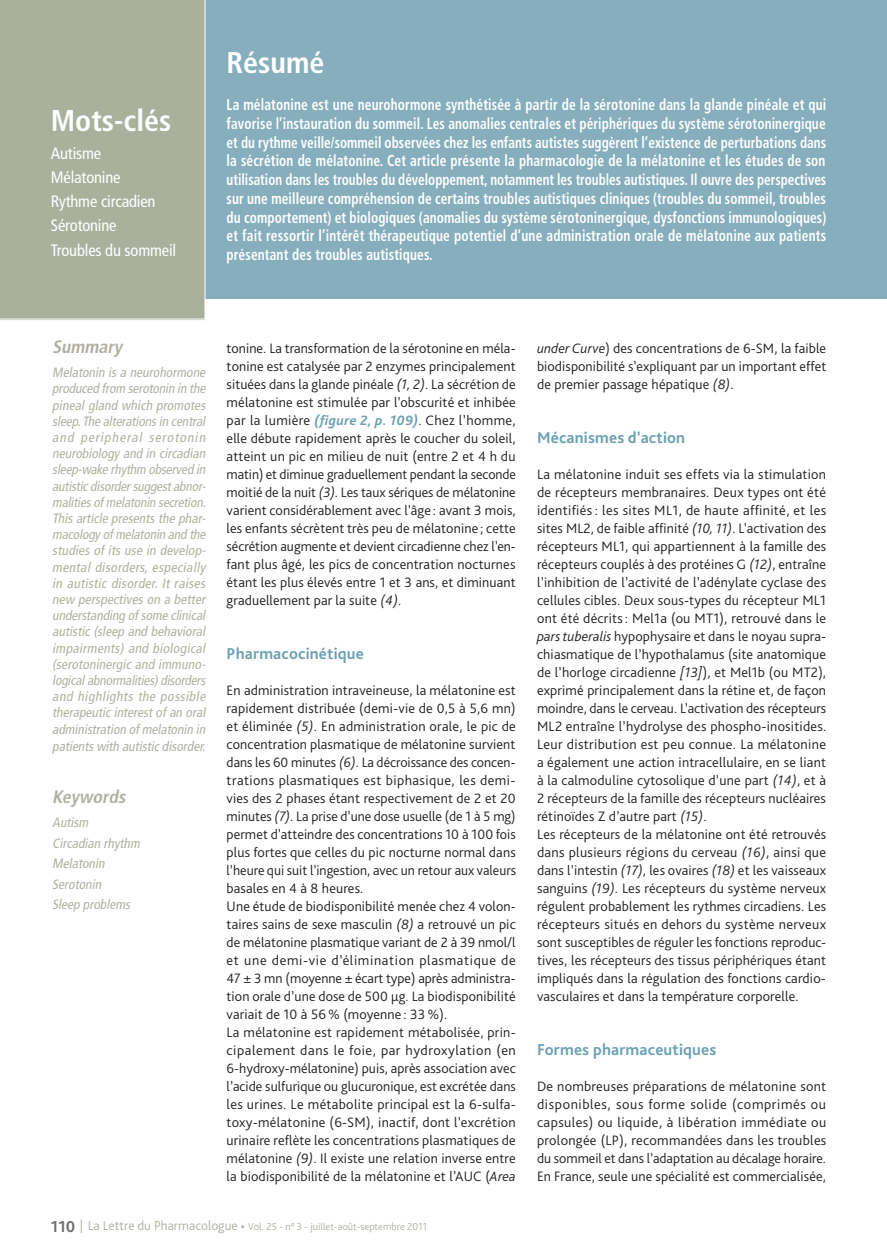
<style>
.page{position:relative;width:887px;height:1257px;background:#fff}
.page>*{position:absolute;margin:0;border:0;box-sizing:border-box;transform-origin:0 0}
._01-Mots_clés_titre{font:700 condensed 30px "Frutiger LT Std";color:#fff}
._01-Summary_titre_ke{font:italic 700 condensed 18px "Frutiger LT Std";color:#b1b0a3}
._01-Mots_clés_texte{font:condensed 16.5px "Frutiger LT Std";letter-spacing:-.01em;color:#fff}
._999-TH_inter2{font:700 16.5px "Bliss Pro";letter-spacing:.01em;color:#6ba0b1}
._01-résumé_texte{font:700 condensed 15.75px/18.8px "Frutiger LT Std";letter-spacing:.01em;color:#fff;text-align:justify;scale:.85 1}
._0012-TEXTE_COURANT{font:300 14.25px/18px "Bliss Pro";letter-spacing:.01em;color:#231f20;text-align:justify}
._01-Summary_texte{font:italic condensed 13.5px/16.2px "Frutiger LT Std";color:#b1b0a3}
._01-keywords_texte{font:italic condensed 13.5px "Frutiger LT Std";color:#b1b0a3}
.t1{font:300 10.5px "Bliss Pro";color:#b1b0a3}
.s1{font-style:italic}
.s2{font-weight:700;font-style:italic;color:#6ba0b1}
.s3{font-weight:700;font-size:16.5px;color:#6c6d70}
.s4{font-size:13.5px}
</style>
<div class="page">
<div style="left:0;top:0;width:887px;height:299px;background:#86aebc"></div>
<div style="left:0;top:0;width:205px;height:319px;background:#a9b19c"></div>
<hr style="left:0;top:319px;width:204px;height:1px;background:#dcdcd1">
<p class="_01-Mots_clés_titre" style="left:51px;top:103px;width:122px">Mots-clés</p>
<p class="_01-Mots_clés_texte" style="left:51px;top:144px;width:52px">Autisme</p>
<p class="_01-Mots_clés_texte" style="left:51px;top:168px;width:71px">Mélatonine</p>
<p class="_01-Mots_clés_texte" style="left:51px;top:192px;width:106px">Rythme circadien</p>
<p class="_01-Mots_clés_texte" style="left:51px;top:216px;width:67px">Sérotonine</p>
<p class="_01-Mots_clés_texte" style="left:51px;top:240px;width:127px">Troubles du sommeil</p>
<h1 class="_01-Mots_clés_titre" style="left:227px;top:45px;width:99px">Résumé</h1>
<p class="_01-résumé_texte" style="left:227px;top:95px;width:707px">La mélatonine est une neurohormone synthétisée à partir de la sérotonine dans la glande pinéale et qui favorise l’instauration du sommeil. Les anomalies centrales et périphériques du système sérotoninergique et du rythme veille/sommeil observées chez les enfants autistes suggèrent l’existence de perturbations dans la sécrétion de mélatonine. Cet article présente la pharmacologie de la mélatonine et les études de son utilisation dans les troubles du développement, notamment les troubles autistiques. Il ouvre des perspectives sur une meilleure compréhension de certains troubles autistiques cliniques (troubles du sommeil, troubles du comportement) et biologiques (anomalies du système sérotoninergique, dysfonctions immunologiques) et fait ressortir l’intérêt thérapeutique potentiel d’une administration orale de mélatonine aux patients présentant des troubles autistiques.</p>
<p class="_01-Summary_titre_ke" style="left:52px;top:336px;width:75px">Summary</p>
<p class="_01-Summary_texte" style="left:52px;top:365px;width:158px">Melatonin isa neurohormone produced from serotonin in the pineal gland which promotes sleep.The alterationsin central and peripheral serotonin neurobiology and in circadian sleep-wake rhythm observed in autisticdisordersuggestabnor&shy;malitiesofmelatonin secretion.<br>This article presents the phar&shy;macology ofmelatonin and the studies of its use in develop&shy;mental disorders, especially in autistic disorder. It raises new perspectives on a better understanding ofsome clinical autistic (sleep and behavioral impairments) and biological (serotoninergic and immuno&shy;logicalabnormalities)disorders and highlights the possible therapeutic interestofan oral administration ofmelatonin in patientswith autistic disorder.</p>
<p class="_01-Summary_titre_ke" style="left:52px;top:786px;width:78px">Keywords</p>
<p class="_01-keywords_texte" style="left:52px;top:815px;width:40px">Autism</p>
<p class="_01-keywords_texte" style="left:52px;top:835px;width:92px">Circadian rhythm</p>
<p class="_01-keywords_texte" style="left:52px;top:856px;width:57px">Melatonin</p>
<p class="_01-keywords_texte" style="left:52px;top:876px;width:53px">Serotonin</p>
<p class="_01-keywords_texte" style="left:52px;top:896px;width:82px">Sleep problems</p>
<p class="_0012-TEXTE_COURANT" style="left:227px;top:338px;width:291px">tonine. La transformation de la sérotonine en méla&shy;tonine est catalysée par 2 enzymes principalement situées dans la glande pinéale <span class="s1">(1, 2)</span>. La sécrétion de mélatonine est stimulée par l’obscurité et inhibée par la lumière <span class="s2">(figure 2, p. 109)</span>. Chez l’homme, elle débute rapidement après le coucher du soleil, atteint un pic en milieu de nuit (entre 2 et 4 h du matin) et diminue graduellement pendant la seconde moitié de la nuit <span class="s1">(3)</span>. Les taux sériques de mélatonine varient considérablement avec l’âge : avant 3 mois, les enfants sécrètent très peu de mélatonine ; cette sécrétion augmente et devient circadienne chez l’en&shy;fant plus âgé, les pics de concentration nocturnes étant les plus élevés entre 1 et 3 ans, et diminuant graduellement par la suite <span class="s1">(4)</span>.</p>
<p class="_999-TH_inter2" style="left:227px;top:643px;width:139px">Pharmacocinétique</p>
<p class="_0012-TEXTE_COURANT" style="left:227px;top:680px;width:291px">En administration intraveineuse, la mélatonine est rapidement distribuée (demi-vie de 0,5 à 5,6 mn) et éliminée <span class="s1">(5)</span>. En administration orale, le pic de concentration plasmatique de mélatonine survient dans les 60 minutes <span class="s1">(6)</span>. La décroissance des concen&shy;trations plasmatiques est biphasique, les demi&shy;vies des 2 phases étant respectivement de 2 et 20 minutes <span class="s1">(7)</span>. La prise d’une dose usuelle (de 1 à 5 mg) permet d’atteindre des concentrations 10 à 100 fois plus fortes que celles du pic nocturne normal dans l’heure qui suit l’ingestion, avec un retour aux valeurs basales en 4 à 8 heures.</p>
<p class="_0012-TEXTE_COURANT" style="left:227px;top:896px;width:291px">Une étude de biodisponibilité menée chez 4 volon&shy;taires sains de sexe masculin <span class="s1">(8)</span> a retrouvé un pic de mélatonine plasmatique variant de 2 à 39 nmol/l et une demi-vie d’élimination plasmatique de 47 ± 3 mn (moyenne ± écart type) après administra&shy;tion orale d’une dose de 500 µg. La biodisponibilité variait de 10 à 56 % (moyenne : 33 %).</p>
<p class="_0012-TEXTE_COURANT" style="left:227px;top:1022px;width:291px">La mélatonine est rapidement métabolisée, prin&shy;cipalement dans le foie, par hydroxylation (en 6-hydroxy-mélatonine) puis, après association avec l’acide sulfurique ou glucuronique, est excrétée dans les urines. Le métabolite principal est la 6-sulfa&shy;toxy-mélatonine (6-SM), inactif, dont l’excrétion urinaire reflète les concentrations plasmatiques de mélatonine <span class="s1">(9)</span>. Il existe une relation inverse entre la biodisponibilité de la mélatonine et l’AUC (<span class="s1">Area</span></p>
<p class="_0012-TEXTE_COURANT" style="left:537px;top:338px;width:291px"><span class="s1">under Curve</span>) des concentrations de 6-SM, la faible biodisponibilité s’expliquant par un important effet de premier passage hépatique <span class="s1">(8)</span>.</p>
<p class="_999-TH_inter2" style="left:537px;top:427px;width:150px">Mécanismes d’action</p>
<p class="_0012-TEXTE_COURANT" style="left:537px;top:464px;width:291px">La mélatonine induit ses effets via la stimulation de récepteurs membranaires. Deux types ont été identifiés: les sites ML1, de haute affinité, et les sites ML2, de faible affinité <span class="s1">(10, 11)</span>. L’activation des récepteurs ML1, qui appartiennent à la famille des récepteurs couplés à des protéines G <span class="s1">(12)</span>, entraîne l’inhibition de l’activité de l’adénylate cyclase des cellules cibles. Deux sous-types du récepteur ML1 ont été décrits: Mel1a (ou MT1), retrouvé dans le <span class="s1">pars tuberalis</span> hypophysaire et dans le noyau supra&shy;chiasmatique de l’hypothalamus (site anatomique de l’horloge circadienne <span class="s1">[13]</span>), et Mel1b (ou MT2), exprimé principalement dans la rétine et, de façon moindre, dans le cerveau. L’activation des récepteurs ML2 entraîne l’hydrolyse des phospho-inositides.<br>Leur distribution est peu connue. La mélatonine a également une action intracellulaire, en se liant à la calmoduline cytosolique d’une part <span class="s1">(14)</span>, et à 2 récepteurs de la famille des récepteurs nucléaires rétinoïdes Z d’autre part <span class="s1">(15)</span>.</p>
<p class="_0012-TEXTE_COURANT" style="left:537px;top:824px;width:291px">Les récepteurs de la mélatonine ont été retrouvés dans plusieurs régions du cerveau <span class="s1">(16)</span>, ainsi que dans l’intestin <span class="s1">(17)</span>, les ovaires <span class="s1">(18)</span> et les vaisseaux sanguins <span class="s1">(19)</span>. Les récepteurs du système nerveux régulent probablement les rythmes circadiens. Les récepteurs situés en dehors du système nerveux sont susceptibles de réguler les fonctions reproduc&shy;tives, les récepteurs des tissus périphériques étant impliqués dans la régulation des fonctions cardio&shy;vasculaires et dans la température corporelle.</p>
<p class="_999-TH_inter2" style="left:537px;top:1039px;width:181px">Formes pharmaceutiques</p>
<p class="_0012-TEXTE_COURANT" style="left:537px;top:1076px;width:291px">De nombreuses préparations de mélatonine sont disponibles, sous forme solide (comprimés ou capsules) ou liquide, à libération immédiate ou prolongée (LP), recommandées dans les troubles du sommeil et dans l’adaptation au décalage horaire.<br>En France, seule une spécialité est commercialisée,</p>
<p class="t1" style="left:51px;top:1220px;width:377px"><span class="s3">110</span> <span class="s4">| La Lettre du Pharmacologue •</span> Vol. 25 - n°3 - juillet-août-septembre 2011</p>
</div>
